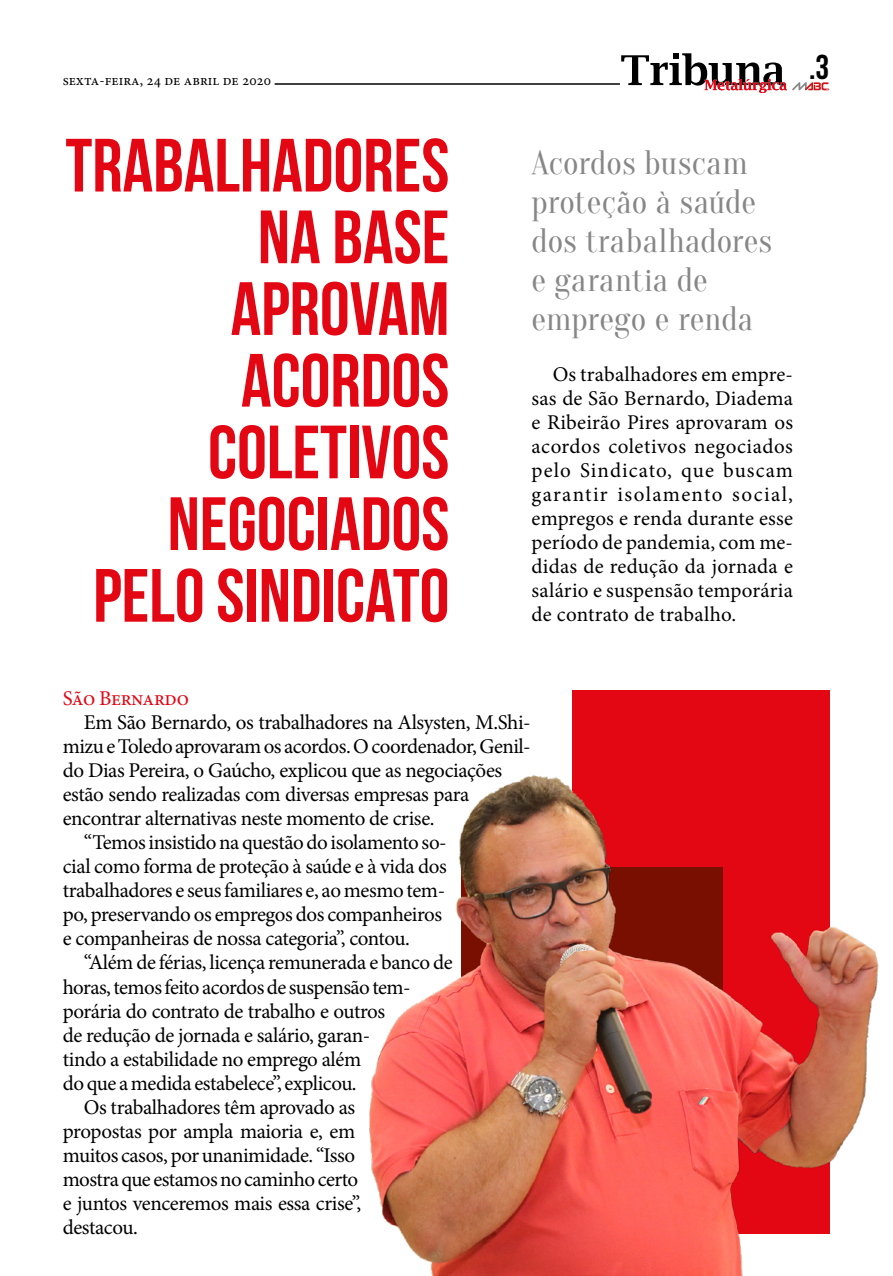
<style>
.page{position:relative;width:893px;height:1276px;background:#fff}
.page>*{position:absolute;margin:0;border:0;box-sizing:border-box;transform-origin:0 0}
.t1{font:75.3px/71.7px "Bebas Neue";color:#e30613;text-align:right}
.t2{font:34.5px "Bebas Neue";color:#000}
.t3{font:33px/39px "Oranienbaum";color:#878787}
.t4{font:21px/24px "Minion Pro";letter-spacing:-.02em;color:#000;text-align:justify}
.t5{font:21px "Minion Pro";letter-spacing:-.03em;color:#e30613}
.t6{font:15px "Minion Pro";color:#000}
</style>
<div class="page">
<div style="left:572px;top:690px;width:257px;height:543px;background:#e30613"></div>
<svg style="left:621px;top:53px;width:208px;height:40px"></svg>
<hr style="left:275px;top:83px;width:345px;height:2px;background:#000">
<img style="left:369px;top:728px;width:510px;height:548px">
<p class="t6" style="left:63px;top:70px;width:210px">sexta-feira, 24 de abril de 2020</p>
<h1 class="t1" style="left:66px;top:129px;width:385px">TRABALHADORES<br>NA BASE<br>APROVAM<br>ACORDOS<br>COLETIVOS<br>NEGOCIADOS<br>PELO SINDICATO</h1>
<h2 class="t2" style="left:809px;top:48px;width:22px">.3</h2>
<h3 class="t3" style="left:531px;top:144px;width:242px">Acordos buscam proteção à saúde dos trabalhadores e garantia de emprego e renda</h3>
<p class="t4" style="left:532px;top:362px;width:263px;text-indent:21px">Os trabalhadores em empre&shy;sas de São Bernardo, Diadema e Ribeirão Pires aprovaram os acordos coletivos negociados pelo Sindicato, que buscam garantir isolamento social, empregos e renda durante esse período de pandemia, com me&shy;didas de redução da jornada e salário e suspensão temporária de contrato de trabalho.</p>
<p class="t5" style="left:63px;top:684px;width:128px">São Bernardo</p>
<p class="t4" style="left:84px;top:711px;width:448px">Em São Bernardo, os trabalhadores na Alsysten, M.Shi-</p>
<p class="t4" style="left:63px;top:735px;width:470px">mizu e Toledo aprovaram os acordos. O coordenador, Genil-</p>
<p class="t4" style="left:63px;top:759px;width:441px">do Dias Pereira, o Gaúcho, explicou que as negociações</p>
<p class="t4" style="left:63px;top:783px;width:408px">estão sendo realizadas com diversas empresas para</p>
<p class="t4" style="left:63px;top:807px;width:373px">encontrar alternativas neste momento de crise.</p>
<p class="t4" style="left:84px;top:831px;width:364px">“Temos insistido na questão do isolamento so-</p>
<p class="t4" style="left:63px;top:855px;width:386px">cial como forma de proteção à saúde e à vida dos</p>
<p class="t4" style="left:63px;top:879px;width:384px">trabalhadores e seus familiares e, ao mesmo tem-</p>
<p class="t4" style="left:63px;top:903px;width:381px">po, preservando os empregos dos companheiros</p>
<p class="t4" style="left:63px;top:927px;width:349px">e companheiras de nossa categoria”, contou.</p>
<p class="t4" style="left:84px;top:951px;width:370px">“Além de férias, licença remunerada e banco de</p>
<p class="t4" style="left:63px;top:975px;width:349px">horas, temos feito acordos de suspensão tem-</p>
<p class="t4" style="left:63px;top:999px;width:324px">porária do contrato de trabalho e outros</p>
<p class="t4" style="left:63px;top:1023px;width:309px">de redução de jornada e salário, garan-</p>
<p class="t4" style="left:63px;top:1047px;width:300px">tindo a estabilidade no emprego além</p>
<p class="t4" style="left:63px;top:1071px;width:295px">do que a medida estabelece”, explicou.</p>
<p class="t4" style="left:84px;top:1095px;width:273px">Os trabalhadores têm aprovado as</p>
<p class="t4" style="left:63px;top:1119px;width:294px">propostas por ampla maioria e, em</p>
<p class="t4" style="left:63px;top:1143px;width:294px">muitos casos, por unanimidade. “Isso</p>
<p class="t4" style="left:63px;top:1167px;width:297px">mostra que estamos no caminho certo</p>
<p class="t4" style="left:63px;top:1191px;width:300px">e juntos venceremos mais essa crise”,</p>
<p class="t4" style="left:63px;top:1215px;width:77px">destacou.</p>
</div>
